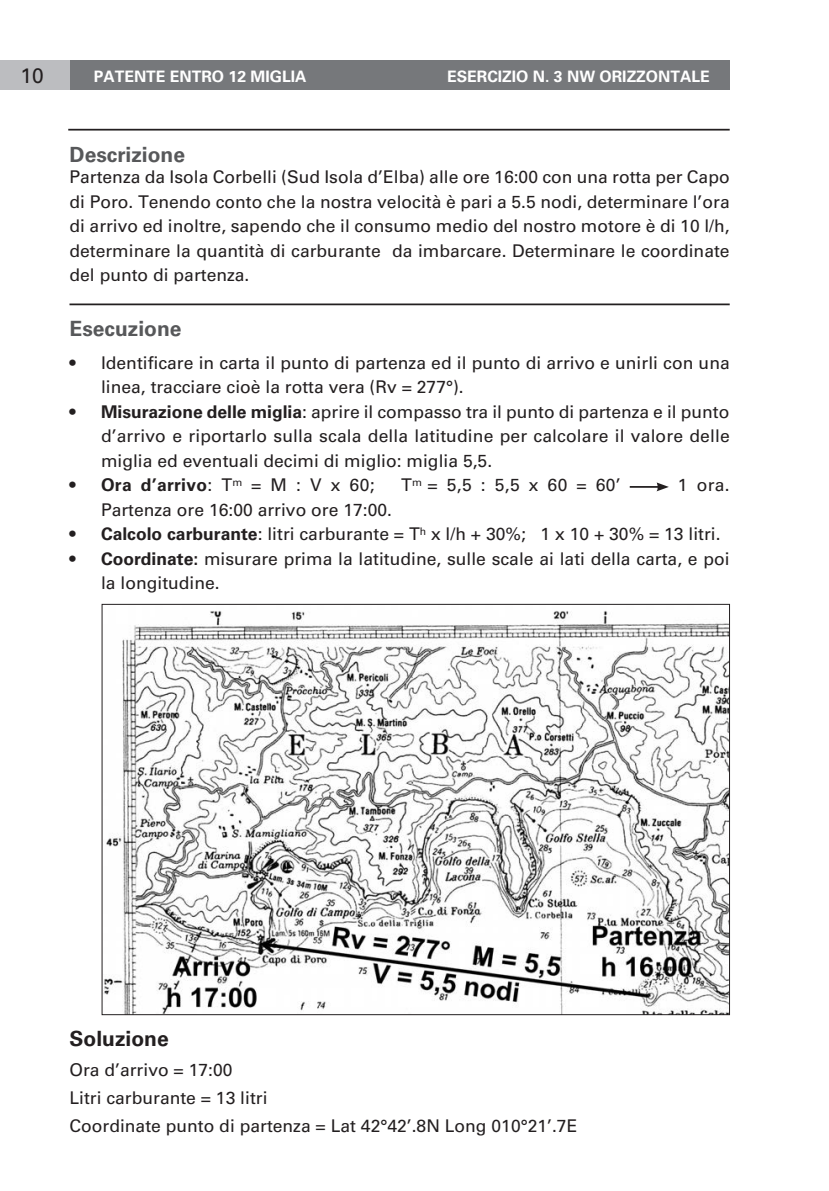
<style>
.page{position:relative;width:829px;height:1191px;background:#fff}
.page>*{position:absolute;margin:0;border:0;box-sizing:border-box;transform-origin:0 0}
.t1{font:700 21px "Univers";color:#57585a}
.t2{font:700 21px "Univers";color:#231f20}
.t3{font:21px "Univers";color:#231f20}
.t4{font:17.5px/24.5px "Univers";color:#231f20}
.t5{font:700 17.5px "Univers";letter-spacing:.015em;color:#231f20}
.t6{font:700 15.75px "Univers";color:#fff}
.s1{font-weight:700}
.s2{font-weight:400}
</style>
<div class="page">
<hr style="left:68px;top:129px;width:661px;height:2px;background:#231f20">
<hr style="left:69px;top:303px;width:660px;height:2px;background:#231f20">
<hr style="left:629px;top:486px;width:30px;height:2px;background:#231f20">
<svg style="left:656px;top:482px;width:12px;height:9px"></svg>
<div style="left:5px;top:60px;width:724px;height:30px;background:#76787b"></div>
<div style="left:0;top:60px;width:69px;height:30px;background:#bcbdc0"></div>
<img style="left:104px;top:611px;width:623px;height:401px">
<p class="t3" style="left:21px;top:63px;width:25px">10</p>
<p class="t6" style="left:94px;top:67px;width:214px">PATENTE ENTRO 12 MIGLIA</p>
<p class="t6" style="left:447px;top:67px;width:264px">ESERCIZIO N. 3 NW ORIZZONTALE</p>
<p class="t1" style="left:69px;top:142px;width:117px">Descrizione</p>
<p class="t4" style="left:69px;top:165px;width:661px;text-align:justify">Partenza da Isola Corbelli (Sud Isola d’Elba) alle ore 16:00 con una rotta per Capo di Poro. Tenendo conto che la nostra velocità è pari a 5.5 nodi, determinare l’ora di arrivo ed inoltre, sapendo che il consumo medio del nostro motore è di 10 l/h, determinare la quantità di carburante da imbarcare. Determinare le coordinate del punto di partenza.</p>
<p class="t1" style="left:69px;top:316px;width:114px">Esecuzione</p>
<p class="t4" style="left:101px;top:350px;width:630px;text-indent:-32px">• Identificare in carta il punto di partenza ed il punto di arrivo e unirli con una linea, tracciare cioè la rotta vera (Rv = 277°).</p>
<p class="t4" style="left:101px;top:399px;width:630px;text-align:justify;text-indent:-32px"><span class="s1">• Misurazione delle miglia</span>: aprire il compasso tra il punto di partenza e il punto d’arrivo e riportarlo sulla scala della latitudine per calcolare il valore delle miglia ed eventuali decimi di miglio: miglia 5,5.</p>
<p class="t5" style="left:69px;top:475px;width:306px">• Ora d’arrivo<span class="s2">: T</span><sup>m</sup> <span class="s2">= M : V x 60;</span></p>
<p class="t4" style="left:401px;top:473px;width:221px">T<sup>m</sup> = 5,5 : 5,5 x 60 = 60’</p>
<p class="t4" style="left:677px;top:473px;width:53px">1 ora.</p>
<p class="t4" style="left:101px;top:497px;width:292px">Partenza ore 16:00 arrivo ore 17:00.</p>
<p class="t4" style="left:69px;top:522px;width:652px"><span class="s1">• Calcolo carburante</span>: litri carburante = T<sup>h</sup> x l/h + 30%; 1 x 10 + 30% = 13 litri.</p>
<p class="t4" style="left:101px;top:546px;width:630px;text-indent:-31px"><span class="s1">• Coordinate:</span> misurare prima la latitudine, sulle scale ai lati della carta, e poi la longitudine.</p>
<p class="t2" style="left:69px;top:1026px;width:101px">Soluzione</p>
<p class="t4" style="left:69px;top:1055px;width:509px;line-height:28px">Ora d’arrivo = 17:00<br>Litri carburante = 13 litri<br>Coordinate punto di partenza = Lat 42°42’.8N Long 010°21’.7E</p>
</div>
